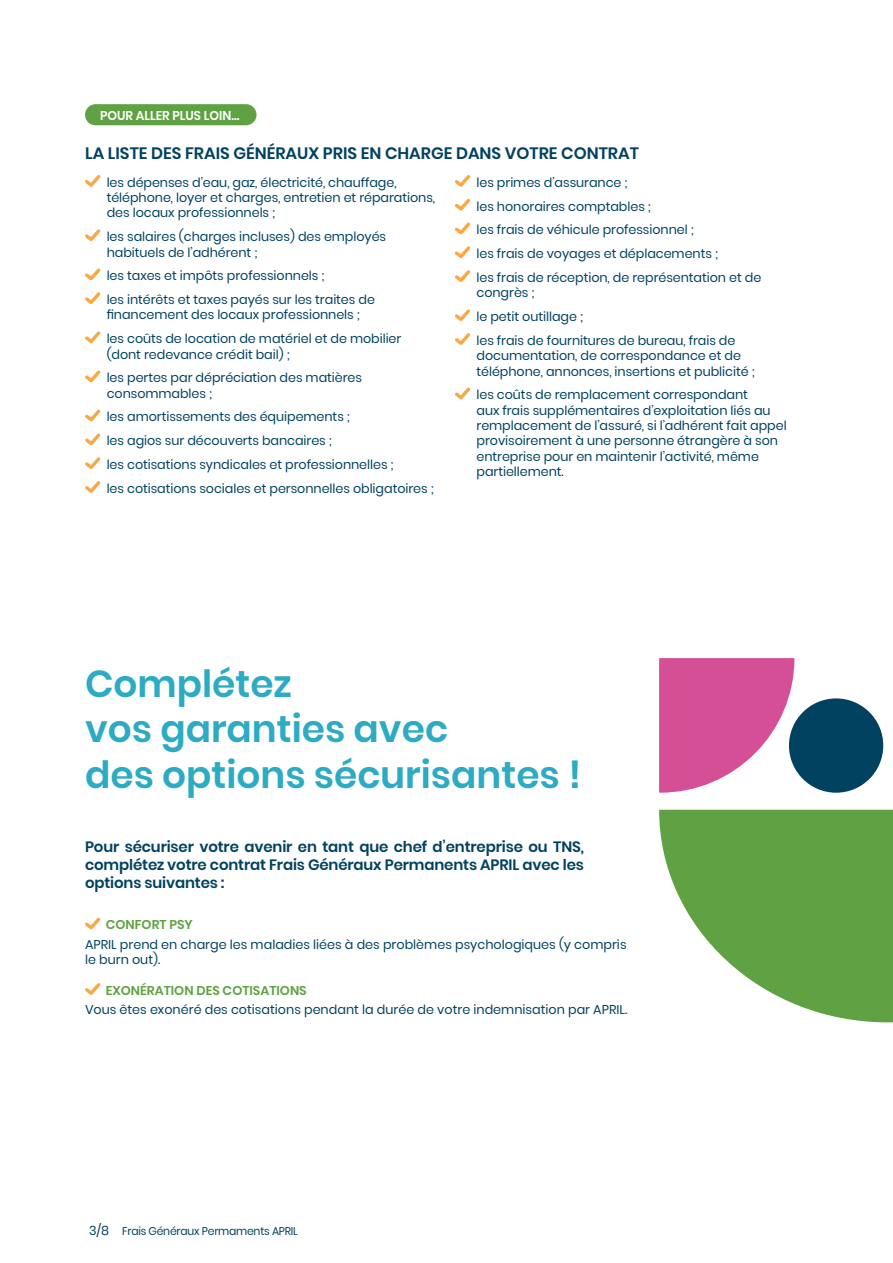
<style>
.page{position:relative;width:893px;height:1263px;background:#fff}
.page>*{position:absolute;margin:0;border:0;box-sizing:border-box;transform-origin:0 0}
.t1{font:600 37.5px/45px "Poppins";color:#2cabc2}
.t2{font:600 16.5px "Poppins";color:#004260}
.t3{font:600 15px/18px "Poppins";letter-spacing:-.01em;color:#004260;text-align:justify}
.t4{font:12.75px/15.3px "Poppins";letter-spacing:-.005em;color:#004260}
.t5{font:600 12.75px "Poppins";color:#60a243}
.t6{font:600 12.75px "Poppins";color:#fff;scale:.96 1}
.t7{font:11.25px "Poppins";letter-spacing:-.02em;color:#004260;scale:.96 1}
</style>
<div class="page">
<svg style="left:85px;top:917px;width:16px;height:13px"></svg>
<svg style="left:85px;top:983px;width:16px;height:12px"></svg>
<svg style="left:659px;top:810px;width:234px;height:212px;fill:#60a243"></svg>
<div style="left:789px;top:698px;width:94px;height:95px;background:#004260;border-radius:50%"></div>
<svg style="left:659px;top:658px;width:135px;height:135px"></svg>
<svg style="left:85px;top:175px;width:16px;height:12px"></svg>
<svg style="left:85px;top:229px;width:16px;height:13px"></svg>
<svg style="left:85px;top:268px;width:16px;height:13px"></svg>
<svg style="left:85px;top:292px;width:16px;height:12px"></svg>
<svg style="left:85px;top:331px;width:16px;height:13px"></svg>
<svg style="left:85px;top:370px;width:16px;height:13px"></svg>
<svg style="left:85px;top:409px;width:16px;height:13px"></svg>
<svg style="left:85px;top:433px;width:16px;height:13px"></svg>
<svg style="left:85px;top:457px;width:16px;height:12px"></svg>
<svg style="left:85px;top:481px;width:16px;height:12px"></svg>
<svg style="left:455px;top:175px;width:16px;height:12px"></svg>
<svg style="left:455px;top:198px;width:16px;height:37px"></svg>
<svg style="left:455px;top:246px;width:16px;height:13px"></svg>
<svg style="left:455px;top:270px;width:16px;height:12px"></svg>
<svg style="left:455px;top:309px;width:16px;height:12px"></svg>
<svg style="left:455px;top:333px;width:16px;height:12px"></svg>
<svg style="left:455px;top:387px;width:16px;height:13px"></svg>
<div style="left:85px;top:104px;width:172px;height:21px;background:#60a243;border-radius:11px"></div>
<p class="t6" style="left:100px;top:108px;width:147px">POUR ALLER PLUS LOIN…</p>
<p class="t2" style="left:85px;top:144px;width:555px">LA LISTE DES FRAIS GÉNÉRAUX PRIS EN CHARGE DANS VOTRE CONTRAT</p>
<p class="t4" style="left:107px;top:175px;width:330px">les dépenses d’eau, gaz, électricité, chauffage, téléphone, loyer et charges, entretien et réparations, des locaux professionnels ;</p>
<p class="t4" style="left:107px;top:229px;width:281px">les salaires (charges incluses) des employés habituels de l’adhérent ;</p>
<p class="t4" style="left:107px;top:268px;width:219px">les taxes et impôts professionnels ;</p>
<p class="t4" style="left:107px;top:292px;width:270px">les intérêts et taxes payés sur les traites de financement des locaux professionnels ;</p>
<p class="t4" style="left:107px;top:331px;width:296px">les coûts de location de matériel et de mobilier (dont redevance crédit bail) ;</p>
<p class="t4" style="left:107px;top:370px;width:257px">les pertes par dépréciation des matières consommables ;</p>
<p class="t4" style="left:107px;top:409px;width:245px">les amortissements des équipements ;</p>
<p class="t4" style="left:107px;top:433px;width:227px">les agios sur découverts bancaires ;</p>
<p class="t4" style="left:107px;top:457px;width:289px">les cotisations syndicales et professionnelles ;</p>
<p class="t4" style="left:107px;top:481px;width:329px">les cotisations sociales et personnelles obligatoires ;</p>
<p class="t4" style="left:476px;top:175px;width:153px">les primes d’assurance ;</p>
<p class="t4" style="left:476px;top:199px;width:176px">les honoraires comptables ;</p>
<p class="t4" style="left:476px;top:222px;width:219px">les frais de véhicule professionnel ;</p>
<p class="t4" style="left:476px;top:246px;width:243px">les frais de voyages et déplacements ;</p>
<p class="t4" style="left:476px;top:270px;width:286px">les frais de réception, de représentation et de congrès ;</p>
<p class="t4" style="left:476px;top:309px;width:108px">le petit outillage ;</p>
<p class="t4" style="left:476px;top:333px;width:280px">les frais de fournitures de bureau, frais de documentation, de correspondance et de téléphone, annonces, insertions et publicité ;</p>
<p class="t4" style="left:476px;top:387px;width:312px">les coûts de remplacement correspondant<br>aux frais supplémentaires d’exploitation liés au remplacement de l’assuré, si l’adhérent fait appel provisoirement à une personne étrangère à son entreprise pour en maintenir l’activité, même partiellement.</p>
<p class="t1" style="left:85px;top:662px;width:498px">Complétez<br>vos garanties avec<br>des options sécurisantes !</p>
<p class="t3" style="left:85px;top:837px;width:500px">Pour sécuriser votre avenir en tant que chef d’entreprise ou TNS, complétez votre contrat Frais Généraux Permanents APRIL avec les options suivantes :</p>
<p class="t5" style="left:106px;top:917px;width:89px">CONFORT PSY</p>
<p class="t4" style="left:85px;top:937px;width:543px">APRIL prend en charge les maladies liées à des problèmes psychologiques (y compris le burn out).</p>
<p class="t5" style="left:106px;top:983px;width:203px">EXONÉRATION DES COTISATIONS</p>
<p class="t4" style="left:85px;top:1002px;width:544px">Vous êtes exonéré des cotisations pendant la durée de votre indemnisation par APRIL.</p>
<p class="t4" style="left:89px;top:1223px;width:21px">3/8</p>
<p class="t7" style="left:122px;top:1225px;width:185px">Frais Généraux Permaments APRIL</p>
</div>
